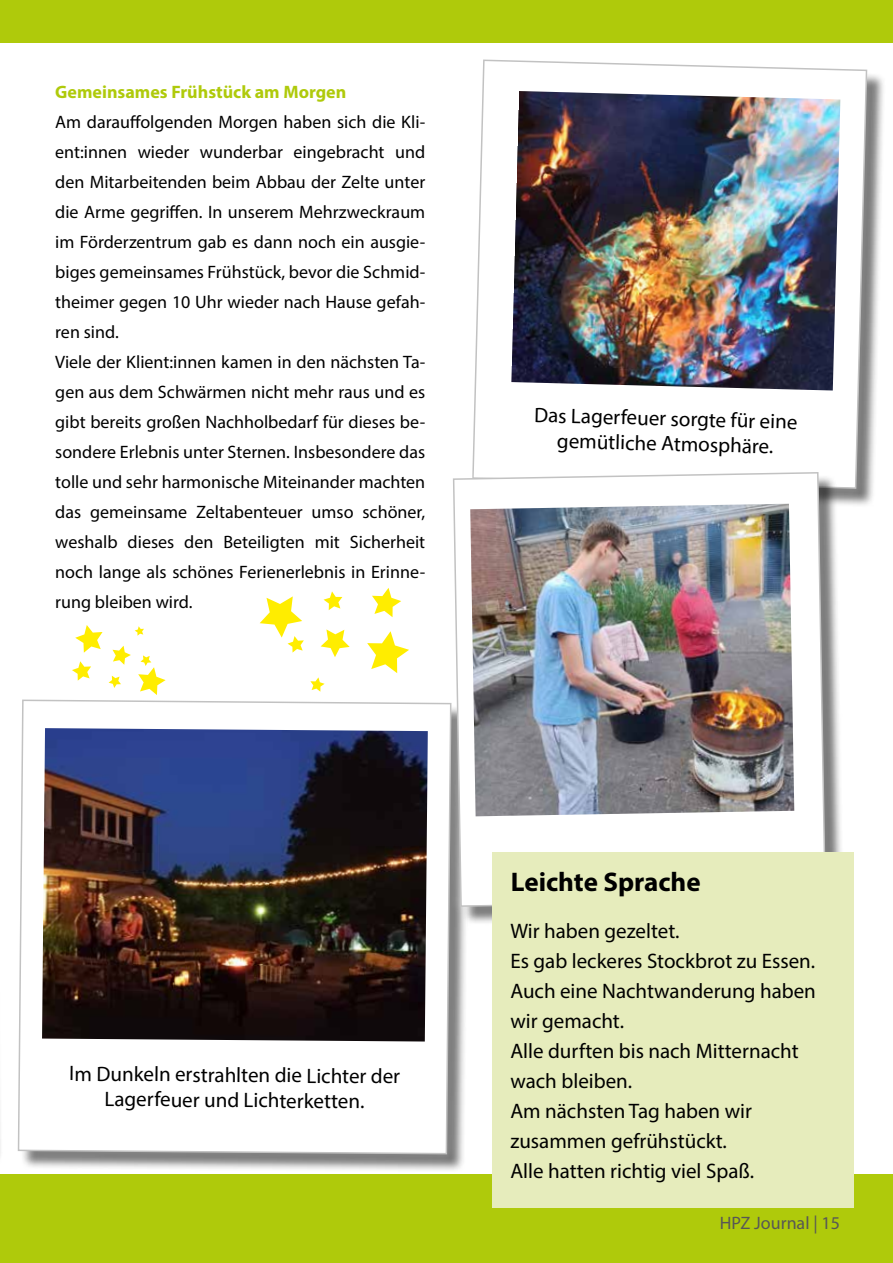
<style>
.page{position:relative;width:893px;height:1263px;background:#fff}
.page>*{position:absolute;margin:0;border:0;box-sizing:border-box;transform-origin:0 0}
.t1{font:700 27px "Myriad Pro";color:#000}
.t2{font:21px/30px "Myriad Pro";color:#000;text-align:center}
.t3{font:18px/30px "Myriad Pro";color:#000}
.t4{font:700 18px "Myriad Pro";color:#afca0b}
.t5{font:18px "Myriad Pro";color:#575756}
</style>
<div class="page">
<div style="left:0;top:1174px;width:893px;height:89px;background:#afca0b"></div>
<div style="left:0;top:0;width:893px;height:43px;background:#afca0b"></div>
<div style="left:475px;top:62px;width:411px;height:445px;background:#000;opacity:.54"></div>
<svg style="left:845px;top:62px;width:32px;height:437px;background:#b7b7b7"></svg>
<svg style="left:472px;top:59px;width:396px;height:431px"></svg>
<img style="left:511px;top:91px;width:329px;height:299px">
<div style="left:20px;top:702px;width:450px;height:471px;background:#000;opacity:.54"></div>
<svg style="left:20px;top:917px;width:441px;height:247px;background:#999"></svg>
<svg style="left:17px;top:699px;width:435px;height:456px"></svg>
<img style="left:42px;top:728px;width:386px;height:313px">
<div style="left:455px;top:475px;width:390px;height:450px;background:#000;opacity:.54"></div>
<svg style="left:443px;top:462px;width:393px;height:455px"></svg>
<img style="left:452px;top:471px;width:375px;height:437px">
<div style="left:492px;top:852px;width:361px;height:356px;background:#e6ecbc"></div>
<svg style="left:367px;top:631px;width:42px;height:42px"></svg>
<svg style="left:321px;top:629px;width:29px;height:28px"></svg>
<svg style="left:324px;top:591px;width:18px;height:19px"></svg>
<svg style="left:310px;top:677px;width:15px;height:15px"></svg>
<svg style="left:260px;top:596px;width:44px;height:57px"></svg>
<svg style="left:372px;top:588px;width:29px;height:29px"></svg>
<svg style="left:75px;top:625px;width:28px;height:28px"></svg>
<svg style="left:112px;top:646px;width:19px;height:19px"></svg>
<svg style="left:109px;top:676px;width:12px;height:12px"></svg>
<svg style="left:135px;top:626px;width:9px;height:10px"></svg>
<svg style="left:138px;top:655px;width:28px;height:40px"></svg>
<svg style="left:72px;top:661px;width:19px;height:20px"></svg>
<p class="t4" style="left:55px;top:80px;width:293px">Gemeinsames Frühstück am Morgen</p>
<p class="t3" style="left:55px;top:106px;width:371px">Am darauffolgenden Morgen haben sich die Kli&shy;ent:innen wieder wunderbar eingebracht und den Mitarbeitenden beim Abbau der Zelte unter die Arme gegriffen. In unserem Mehrzweckraum im Förderzentrum gab es dann noch ein ausgie&shy;biges gemeinsames Frühstück, bevor die Schmid&shy;theimer gegen 10 Uhr wieder nach Hause gefah&shy;ren sind.<br>Viele der Klient:innen kamen in den nächsten Ta&shy;gen aus dem Schwärmen nicht mehr raus und es gibt bereits großen Nachholbedarf für dieses be&shy;sondere Erlebnis unter Sternen. Insbesondere das tolle und sehr harmonische Miteinander machten das gemeinsame Zeltabenteuer umso schöner, weshalb dieses den Beteiligten mit Sicherheit noch lange als schönes Ferienerlebnis in Erinne&shy;rung bleiben wird.</p>
<p class="t2" style="left:535px;top:401px;width:265px;line-height:25.2px;rotate:2deg">Das Lagerfeuer sorgte für eine gemütliche Atmosphäre.</p>
<p class="t2" style="left:70px;top:1059px;width:332px;line-height:25.2px;rotate:1deg">Im Dunkeln erstrahlten die Lichter der<br>Lagerfeuer und Lichterketten.</p>
<h1 class="t1" style="left:511px;top:864px;width:191px">Leichte Sprache</h1>
<p class="t2" style="left:510px;top:915px;width:307px;text-align:left">Wir haben gezeltet.<br>Es gab leckeres Stockbrot zu Essen.<br>Auch eine Nachtwanderung haben wir gemacht.<br>Alle durften bis nach Mitternacht wach bleiben.<br>Am nächsten Tag haben wir zusammen gefrühstückt.<br>Alle hatten richtig viel Spaß.</p>
<p class="t5" style="left:720px;top:1212px;width:122px">HPZ Journal | 15</p>
</div>
